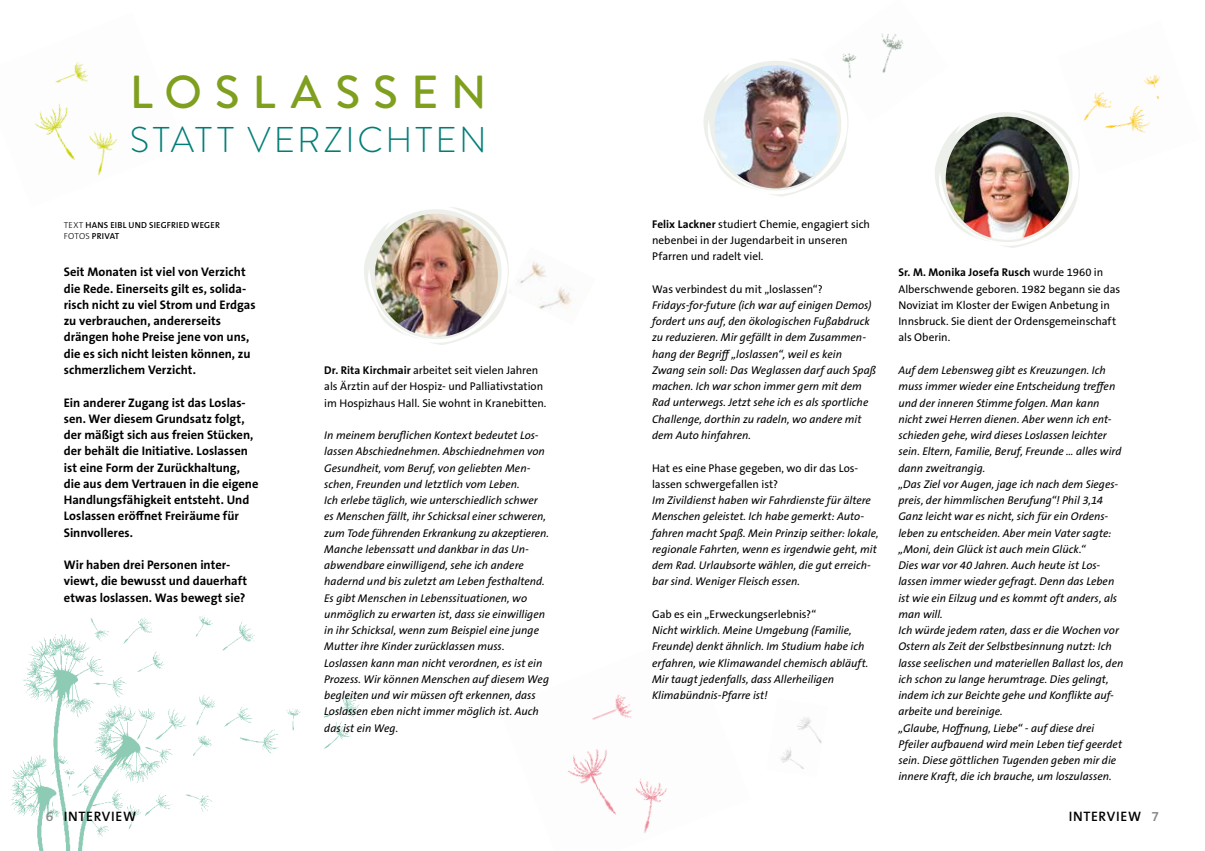
<style>
.page{position:relative;width:1205px;height:851px;background:#fff}
.page>*{position:absolute;margin:0;border:0;box-sizing:border-box;transform-origin:0 0}
.t1{font:500 46.25px "Brandon Grotesque";letter-spacing:.28em;color:#7f9f1e}
.t2{font:300 35.75px "Brandon Grotesque";letter-spacing:.08em;color:#007e76}
.t3{font:600 13.75px "The Sans B W6";letter-spacing:.05em;color:#000}
.t4{font:700 12.5px/16.2px "The Sans B W7";color:#000}
.t5{font:italic 11.25px/16.2px "The Sans B W5 Plain";color:#000}
.t6{font:11.25px/16.2px "The Sans B W5 Plain";color:#000}
.t7{font:700 11.25px "The Sans B W7";letter-spacing:.005em;color:#000}
.t8{font:600 8.75px/11.2px "The Sans B W6";letter-spacing:.025em;color:#000}
.s1{font-family:"The Sans B W3";font-weight:300}
.s2{font-family:"The Sans B W7";font-weight:700}
.s3{font-family:"The Sans B W5 Plain";font-weight:400}
.s4{color:#878787}
</style>
<div class="page">
<img style="left:9px;top:615px;width:351px;height:235px">
<img style="left:1083px;top:75px;width:78px;height:58px">
<img style="left:35px;top:62px;width:83px;height:114px">
<img style="left:567px;top:694px;width:100px;height:139px">
<img style="left:848px;top:33px;width:56px;height:45px">
<img style="left:518px;top:261px;width:54px;height:48px">
<img style="left:781px;top:717px;width:41px;height:52px">
<svg style="left:364px;top:207px;width:145px;height:138px"></svg>
<img style="left:375px;top:214px;width:123px;height:123px;border-radius:62px">
<svg style="left:935px;top:110px;width:145px;height:138px"></svg>
<img style="left:946px;top:117px;width:123px;height:123px;border-radius:62px">
<svg style="left:703px;top:54px;width:146px;height:143px"></svg>
<img style="left:714px;top:65px;width:123px;height:123px;border-radius:62px">
<h1 class="t1" style="left:130px;top:60px;width:358px">LOSLASSEN</h1>
<h2 class="t2" style="left:130px;top:115px;width:358px">STATT VERZICHTEN</h2>
<p class="t8" style="left:64px;top:219px;width:158px"><span class="s1">TEXT</span> HANS EIBL UND SIEGFRIED WEGER<br><span class="s1">FOTOS</span> PRIVAT</p>
<p class="t4" style="left:64px;top:264px;width:193px">Seit Monaten ist viel von Verzicht die Rede. Einerseits gilt es, solida&shy;risch nicht zu viel Strom und Erdgas zu verbrauchen, andererseits drängen hohe Preise jene von uns, die es sich nicht leisten können, zu schmerzlichem Verzicht.</p>
<p class="t4" style="left:64px;top:394px;width:196px">Ein anderer Zugang ist das Loslas&shy;sen. Wer diesem Grundsatz folgt, der mäßigt sich aus freien Stücken, der behält die Initiative. Loslassen ist eine Form der Zurückhaltung, die aus dem Vertrauen in die eigene<br>Handlungsfähigkeit entsteht. Und<br>Loslassen eröffnet Freiräume für<br>Sinnvolleres.</p>
<p class="t4" style="left:64px;top:556px;width:185px">Wir haben drei Personen inter&shy;viewt, die bewusst und dauerhaft etwas loslassen. Was bewegt sie?</p>
<p class="t6" style="left:324px;top:362px;width:224px"><span class="s2">Dr. Rita Kirchmair</span> arbeitet seit vielen Jahren als Ärztin auf der Hospiz- und Palliativstation im Hospizhaus Hall. Sie wohnt in Kranebitten.</p>
<p class="t5" style="left:324px;top:427px;width:226px">In meinem beruflichen Kontext bedeutet Los&shy;lassen Abschiednehmen. Abschiednehmen von Gesundheit, vom Beruf, von geliebten Men&shy;schen, Freunden und letztlich vom Leben.<br>Ich erlebe täglich, wie unterschiedlich schwer es Menschen fällt, ihr Schicksal einer schweren, zum Tode führenden Erkrankung zu akzeptieren.<br>Manche lebenssatt und dankbar in das Un&shy;abwendbare einwilligend, sehe ich andere hadernd und bis zuletzt am Leben festhaltend.<br>Es gibt Menschen in Lebenssituationen, wo unmöglich zu erwarten ist, dass sie einwilligen in ihr Schicksal, wenn zum Beispiel eine junge Mutter ihre Kinder zurücklassen muss.<br>Loslassen kann man nicht verordnen, es ist ein Prozess. Wir können Menschen auf diesem Weg begleiten und wir müssen oft erkennen, dass Loslassen eben nicht immer möglich ist. Auch das ist ein Weg.</p>
<p class="t6" style="left:652px;top:216px;width:219px"><span class="s2">Felix Lackner</span> studiert Chemie, engagiert sich nebenbei in der Jugendarbeit in unseren<br>Pfarren und radelt viel.</p>
<p class="t6" style="left:652px;top:281px;width:172px">Was verbindest du mit „loslassen“?</p>
<p class="t5" style="left:652px;top:297px;width:226px">Fridays-for-future (ich war auf einigen Demos) fordert uns auf, den ökologischen Fußabdruck zu reduzieren. Mir gefällt in dem Zusammen&shy;hang der Begriff „loslassen“, weil es kein Zwang sein soll: Das Weglassen darf auch Spaß machen. Ich war schon immer gern mit dem Rad unterwegs. Jetzt sehe ich es als sportliche Challenge, dorthin zu radeln, wo andere mit dem Auto hinfahren.</p>
<p class="t6" style="left:652px;top:459px;width:208px">Hat es eine Phase gegeben, wo dir das Los&shy;lassen schwergefallen ist?</p>
<p class="t5" style="left:652px;top:492px;width:228px">Im Zivildienst haben wir Fahrdienste für ältere Menschen geleistet. Ich habe gemerkt: Auto&shy;fahren macht Spaß. Mein Prinzip seither: lokale, regionale Fahrten, wenn es irgendwie geht, mit dem Rad. Urlaubsorte wählen, die gut erreich&shy;bar sind. Weniger Fleisch essen.</p>
<p class="t6" style="left:652px;top:606px;width:166px">Gab es ein „Erweckungserlebnis?“</p>
<p class="t5" style="left:652px;top:622px;width:218px">Nicht wirklich. Meine Umgebung (Familie, Freunde) denkt ähnlich. Im Studium habe ich erfahren, wie Klimawandel chemisch abläuft.<br>Mir taugt jedenfalls, dass Allerheiligen Klimabündnis-Pfarre ist!</p>
<p class="t7" style="left:898px;top:265px;width:206px">Sr. M. Monika Josefa Rusch <span class="s3">wurde 1960 in</span></p>
<p class="t6" style="left:898px;top:281px;width:223px">Alberschwende geboren. 1982 begann sie das Noviziat im Kloster der Ewigen Anbetung in Innsbruck. Sie dient der Ordensgemeinschaft als Oberin.</p>
<p class="t5" style="left:898px;top:362px;width:226px">Auf dem Lebensweg gibt es Kreuzungen. Ich muss immer wieder eine Entscheidung treffen und der inneren Stimme folgen. Man kann nicht zwei Herren dienen. Aber wenn ich ent&shy;schieden gehe, wird dieses Loslassen leichter sein. Eltern, Familie, Beruf, Freunde ... alles wird dann zweitrangig.<br>„Das Ziel vor Augen, jage ich nach dem Sieges&shy;preis, der himmlischen Berufung“! Phil 3,14<br>Ganz leicht war es nicht, sich für ein Ordens&shy;leben zu entscheiden. Aber mein Vater sagte: „Moni, dein Glück ist auch mein Glück.“<br>Dies war vor 40 Jahren. Auch heute ist Los&shy;lassen immer wieder gefragt. Denn das Leben ist wie ein Eilzug und es kommt oft anders, als man will.<br>Ich würde jedem raten, dass er die Wochen vor Ostern als Zeit der Selbstbesinnung nutzt: Ich lasse seelischen und materiellen Ballast los, den ich schon zu lange herumtrage. Dies gelingt, indem ich zur Beichte gehe und Konflikte auf&shy;arbeite und bereinige.<br>„Glaube, Hoffnung, Liebe“ - auf diese drei Pfeiler aufbauend wird mein Leben tief geerdet sein. Diese göttlichen Tugenden geben mir die innere Kraft, die ich brauche, um loszulassen.</p>
<p class="t3" style="left:46px;top:807px;width:92px"><span class="s4">6</span> INTERVIEW</p>
<p class="t3" style="left:1069px;top:807px;width:92px">INTERVIEW <span class="s4">7</span></p>
</div>
